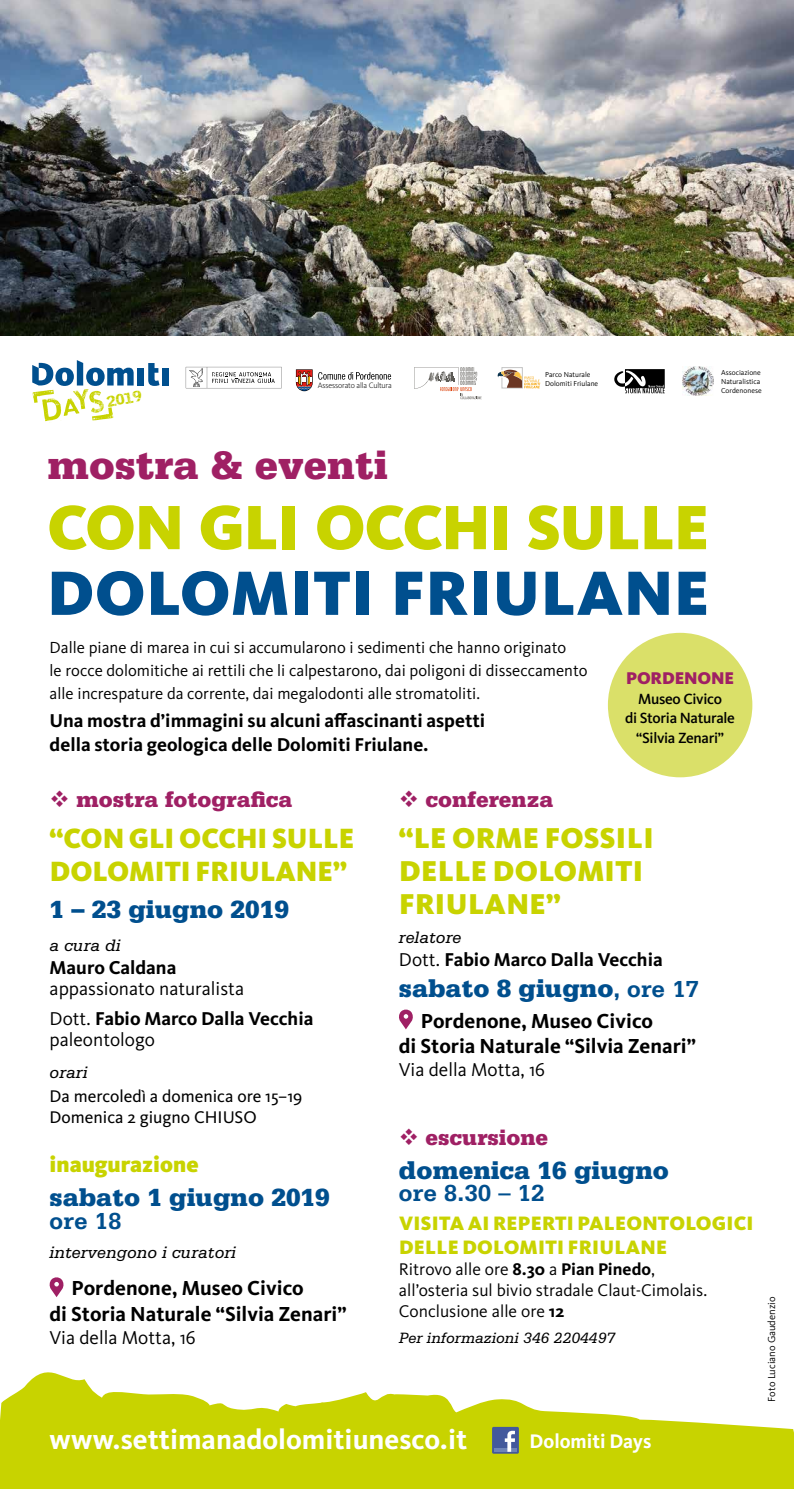
<style>
.page{position:relative;width:794px;height:1489px;background:#fff}
.page>*{position:absolute;margin:0;border:0;box-sizing:border-box;transform-origin:0 0}
.t1{font:900 64.75px "Kievit OT";letter-spacing:-.02em;color:#c8d300}
.t2{font:900 64.75px "Kievit OT";letter-spacing:.01em;color:#004f8e}
.t3{font:900 42px "Serifa Std";color:#9f2064}
.t4{font:900 29.75px/33.2px "Kievit OT";letter-spacing:.01em;color:#c8d300}
.t5{font:900 28.88px/33.2px "Kievit OT";color:#c8d300}
.t6{font:700 28.7px "Kievit OT";color:#fff}
.t7{font:900 26.25px "Serifa Std";color:#004f8e}
.t8{font:700 24.5px "Serifa Std";color:#004f8e}
.t9{font:900 22.75px "Serifa Std";color:#9f2064}
.t10{font:900 22.75px "Kievit OT";color:#c8d300}
.t11{font:700 21px/25.2px "Kievit OT";color:#000}
.t12{font:700 20.39px "Kievit OT";color:#fff}
.t13{font:900 20.12px/23.6px "Kievit OT";letter-spacing:.01em;color:#c8d300}
.t14{font:700 19.25px/23.6px "Kievit OT";color:#000}
.t15{font:19.25px/30.5px "Kievit OT";color:#000}
.t16{font:900 17.59px "Kievit OT";letter-spacing:-.01em;color:#9f2064}
.t17{font:17.5px/21px "Kievit OT";color:#000}
.t18{font:17.5px/21px "Kievit OT";color:#000}
.t19{font:italic 17.5px "Serifa Std";color:#000}
.t20{font:16.62px/22.8px "Kievit OT";color:#000}
.t21{font:italic 15.75px "Serifa Std";color:#000}
.t22{font:500 15.31px/19.2px "Kievit OT";letter-spacing:-.02em;color:#000;text-align:center}
.t23{font:10.76px "Destroy";color:#c8d300;scale:1.05 1}
.t24{font:10.5px "Kievit OT";color:#000}
.t25{font:300 8.05px "Kievit OT";letter-spacing:-.02em;color:#000}
.t26{font:7.44px/8.9px "Kievit OT";color:#000}
.s1{font-weight:700}
.s2{font-weight:400}
.s3{font-weight:700;font-size:24.5px}
</style>
<div class="page">
<img style="left:0;top:0;width:794px;height:335px">
<svg style="left:49px;top:1277px;width:15px;height:19px"></svg>
<svg style="left:399px;top:1009px;width:14px;height:20px"></svg>
<svg style="left:0;top:1372px;width:794px;height:116px;fill:#c8d300"></svg>
<div style="left:492px;top:1426px;width:27px;height:27px;background:#43599c;border-radius:2px"></div>
<svg style="left:494px;top:1448px;width:23px;height:3px"></svg>
<svg style="left:505px;top:1430px;width:10px;height:21px"></svg>
<div style="left:608px;top:632px;width:144px;height:145px;background:#dae069;border-radius:50%"></div>
<div style="left:137px;top:368px;width:7px;height:17px;background:#004f8e"></div>
<svg style="left:148px;top:363px;width:11px;height:23px"></svg>
<div style="left:162px;top:368px;width:6px;height:17px;background:#004f8e"></div>
<svg style="left:32px;top:360px;width:102px;height:62px"></svg>
<svg style="left:186px;top:367px;width:96px;height:21px"></svg>
<svg style="left:501px;top:388px;width:39px;height:1px"></svg>
<svg style="left:497px;top:367px;width:43px;height:21px"></svg>
<svg style="left:414px;top:367px;width:67px;height:32px"></svg>
<svg style="left:296px;top:369px;width:95px;height:22px"></svg>
<img style="left:682px;top:366px;width:31px;height:30px">
<svg style="left:614px;top:369px;width:50px;height:24px"></svg>
<p class="t23" style="left:106px;top:395px;width:36px;rotate:-11deg">2019</p>
<p class="t25" style="left:318px;top:380px;width:75px">Assessorato alla Cultura</p>
<p class="t26" style="left:545px;top:379px;width:55px">Dolomiti Friulane</p>
<p class="t26" style="left:721px;top:368px;width:42px">Associazione<br>Naturalistica<br>Cordenonese</p>
<p class="t26" style="left:545px;top:370px;width:47px">Parco Naturale</p>
<h2 class="t3" style="left:47px;top:440px;width:342px">mostra &amp; eventi</h2>
<h1 class="t1" style="left:47px;top:488px;width:664px">CON GLI OCCHI SULLE</h1>
<h1 class="t2" style="left:47px;top:554px;width:664px">DOLOMITI FRIULANE</h1>
<p class="t20" style="left:50px;top:636px;width:539px">Dalle piane di marea in cui si accumularono i sedimenti che hanno originato<br>le rocce dolomitiche ai rettili che li calpestarono, dai poligoni di disseccamento alle increspature da corrente, dai megalodonti alle stromatoliti.</p>
<p class="t14" style="left:50px;top:709px;width:437px">Una mostra d’immagini su alcuni affascinanti aspetti della storia geologica delle Dolomiti Friulane.</p>
<p class="t16" style="left:626px;top:667px;width:110px">PORDENONE</p>
<p class="t22" style="left:625px;top:689px;width:111px">Museo Civico<br>di Storia Naturale “Silvia Zenari”</p>
<h3 class="t9" style="left:50px;top:786px;width:244px">❖ mostra fotografica</h3>
<h3 class="t5" style="left:50px;top:821px;width:306px">“CON GLI OCCHI SULLE<br>DOLOMITI FRIULANE”</h3>
<h3 class="t7" style="left:50px;top:893px;width:241px">1 – 23 giugno 2019</h3>
<p class="t19" style="left:50px;top:935px;width:72px">a cura di</p>
<p class="t14" style="left:50px;top:955px;width:128px">Mauro Caldana</p>
<p class="t15" style="left:50px;top:972px;width:265px">appassionato naturalista<br>Dott. <span class="s1">Fabio Marco Dalla Vecchia</span></p>
<p class="t15" style="left:50px;top:1023px;width:107px">paleontologo</p>
<p class="t19" style="left:50px;top:1063px;width:39px">orari</p>
<p class="t18" style="left:50px;top:1085px;width:254px">Da mercoledì a domenica ore 15–19<br>Domenica 2 giugno CHIUSO</p>
<h3 class="t10" style="left:50px;top:1150px;width:150px">inaugurazione</h3>
<h3 class="t7" style="left:50px;top:1181px;width:282px">sabato 1 giugno 2019</h3>
<h3 class="t8" style="left:50px;top:1206px;width:74px">ore 18</h3>
<p class="t19" style="left:50px;top:1242px;width:188px">intervengono i curatori</p>
<p class="t11" style="left:50px;top:1275px;width:298px;text-indent:22px">Pordenone, Museo Civico<br>di Storia Naturale “Silvia Zenari”</p>
<p class="t15" style="left:50px;top:1321px;width:148px">Via della Motta, 16</p>
<h3 class="t9" style="left:399px;top:786px;width:156px">❖ conferenza</h3>
<h3 class="t4" style="left:399px;top:821px;width:256px">“LE ORME FOSSILI<br>DELLE DOLOMITI<br>FRIULANE”</h3>
<p class="t19" style="left:399px;top:927px;width:64px">relatore</p>
<p class="t14" style="left:399px;top:947px;width:265px"><span class="s2">Dott.</span> Fabio Marco Dalla Vecchia</p>
<h3 class="t7" style="left:399px;top:973px;width:302px">sabato 8 giugno<span class="s3">, ore 17</span></h3>
<p class="t11" style="left:399px;top:1007px;width:298px;text-indent:22px">Pordenone, Museo Civico<br>di Storia Naturale “Silvia Zenari”</p>
<p class="t15" style="left:399px;top:1053px;width:148px">Via della Motta, 16</p>
<h3 class="t9" style="left:399px;top:1123px;width:151px">❖ escursione</h3>
<h3 class="t7" style="left:399px;top:1154px;width:271px">domenica 16 giugno</h3>
<h3 class="t8" style="left:399px;top:1178px;width:147px">ore 8.30 – 12</h3>
<p class="t13" style="left:399px;top:1211px;width:356px">VISITA AI REPERTI PALEONTOLOGICI<br>DELLE DOLOMITI FRIULANE</p>
<p class="t17" style="left:399px;top:1257px;width:310px">Ritrovo alle ore <span class="s1">8.30</span> a <span class="s1">Pian Pinedo</span>, all’osteria sul bivio stradale Claut-Cimolais.<br>Conclusione alle ore <span class="s1">12</span></p>
<p class="t21" style="left:399px;top:1328px;width:218px">Per informazioni 346 2204497</p>
<h3 class="t6" style="left:50px;top:1422px;width:419px">www.settimanadolomitiunesco.it</h3>
<p class="t12" style="left:529px;top:1428px;width:123px">Dolomiti Days</p>
<p class="t24" style="left:765px;top:1401px;width:106px;rotate:-90deg">Foto Luciano Gaudenzio</p>
</div>
